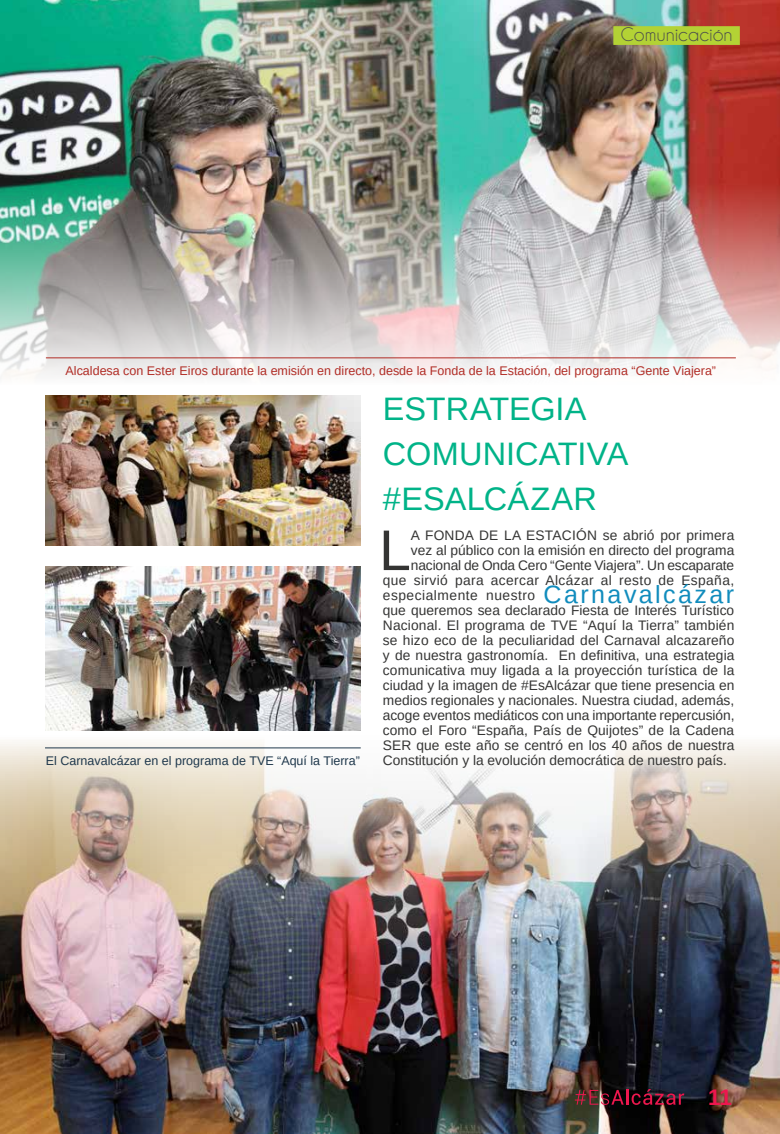
<style>
.page{position:relative;width:780px;height:1134px;background:#fff}
.page>*{position:absolute;margin:0;border:0;box-sizing:border-box;transform-origin:0 0}
.t1{font:57.38px "Arimo";color:#343433}
.t2{font:32.5px/45px "Arimo";color:#00b388}
.t3{font:700 22.5px "Arimo";color:#ed174e}
.t4{font:17.5px "Caviar Dreams";letter-spacing:-.005em;color:#4b4d4d}
.t5{font:13.75px/15px "Arimo";letter-spacing:.005em;color:#343433;text-align:right}
.t6{font:12.5px "Arimo";color:#b12d26}
.t7{font:12.5px "Arimo";color:#1f384c}
.s1{font-size:25px;color:#118cbd}
</style>
<div class="page">
<img style="left:0;top:0;width:780px;height:378px">
<hr style="left:46px;top:358px;width:689px;height:1px;background:#b12d26">
<div style="left:613px;top:26px;width:126px;height:19px;background:#b3d235"></div>
<img style="left:0;top:740px;width:780px;height:394px">
<img style="left:45px;top:566px;width:316px;height:165px">
<img style="left:45px;top:395px;width:316px;height:150px">
<hr style="left:45px;top:748px;width:316px;height:1px;background:#1f384c">
<svg style="left:574px;top:1089px;width:110px;height:16px;background:#541b28"></svg>
<p class="t4" style="left:620px;top:25px;width:114px">Comunicación</p>
<p class="t6" style="left:66px;top:363px;width:652px">Alcaldesa con Ester Eiros durante la emisión en directo, desde la Fonda de la Estación, del programa “Gente Viajera”</p>
<h2 class="t2" style="left:383px;top:386px;width:247px">ESTRATEGIA<br>COMUNICATIVA #EsAlcázar</h2>
<h1 class="t1" style="left:379px;top:514px;width:14px">l</h1>
<p class="t5" style="left:383px;top:528px;width:353px">A FONDA DE LA ESTACIÓN se abrió por primera<br>vez al público con la emisión en directo del programa nacional de Onda Cero “Gente Viajera”. Un escaparate<br>que sirvió para acercar Alcázar al resto de España, especialmente nuestro <span class="s1">Carnavalcázar </span>que queremos sea declarado Fiesta de Interés Turístico Nacional. El programa de TVE “Aquí la Tierra” también se hizo eco de la peculiaridad del Carnaval alcazareño y de nuestra gastronomía. En definitiva, una estrategia comunicativa muy ligada a la proyección turística de la ciudad y la imagen de #EsAlcázar que tiene presencia en medios regionales y nacionales. Nuestra ciudad, además, acoge eventos mediáticos con una importante repercusión, como el Foro “España, País de Quijotes” de la Cadena SER que este año se centró en los 40 años de nuestra</p>
<p class="t7" style="left:46px;top:753px;width:315px">El Carnavalcázar en el programa de TVE “Aquí la Tierra”</p>
<p class="t5" style="left:383px;top:753px;width:345px">Constitución y la evolución democrática de nuestro país.</p>
<h3 class="t3" style="left:708px;top:1082px;width:25px">11</h3>
</div>
